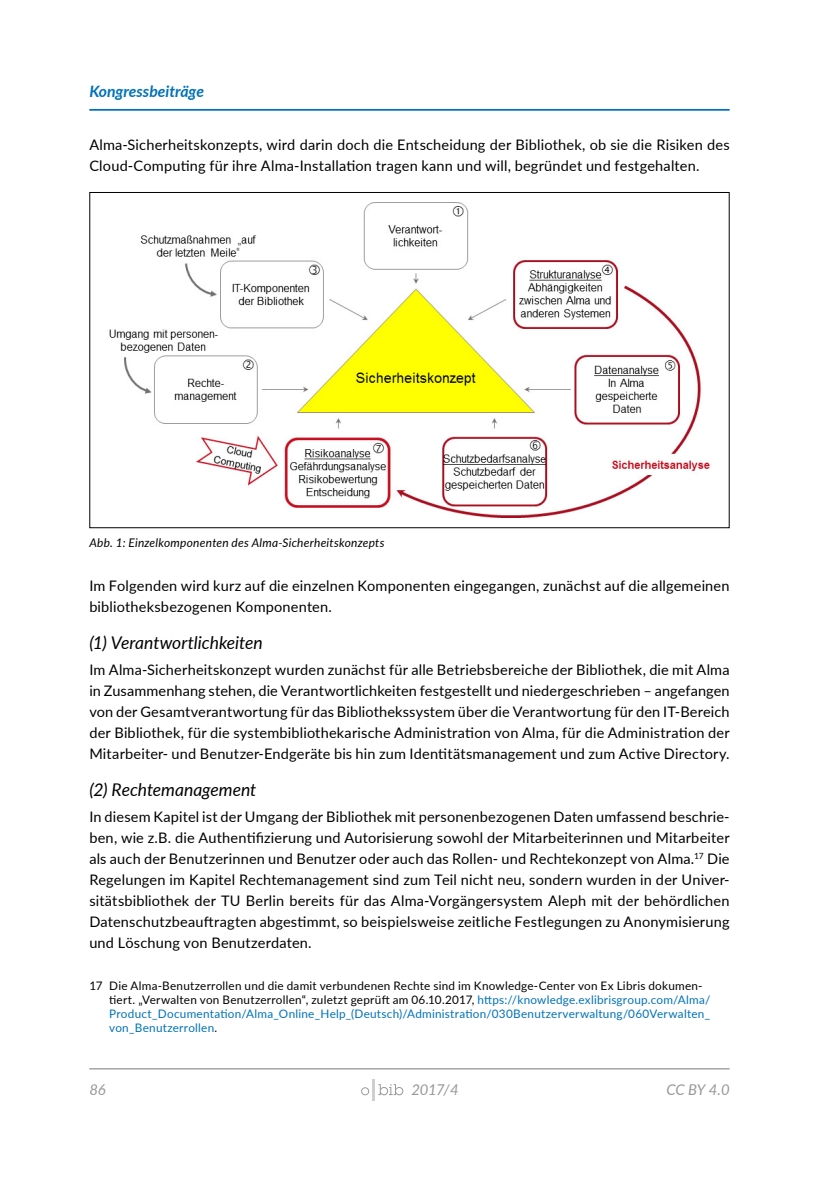
<style>
.page{position:relative;width:819px;height:1191px;background:#fff}
.page>*{position:absolute;margin:0;border:0;box-sizing:border-box;transform-origin:0 0}
.t1{font:17.5px "Lato Italic 2";color:#000}
.t2{font:italic 700 15.75px "Lato";color:#0071b9}
.t3{font:italic 14.88px "Lato";letter-spacing:-.015em;color:#989898}
.paragraph{font:14.53px/21px "Lato";letter-spacing:.015em;color:#000}
.t4{font:11.9px "Lato Italic 2";letter-spacing:.02em;color:#000}
.footnote_text{font:11.72px/14px "Lato";letter-spacing:.02em;color:#0071b9}
.s1{color:#000}
</style>
<div class="page">
<hr style="left:89px;top:1068px;width:640px;height:1px;background:#989898">
<hr style="left:372px;top:1079px;width:3px;height:21px;background:#cecfcf">
<svg style="left:361px;top:1087px;width:8px;height:8px"></svg>
<svg style="left:378px;top:1084px;width:25px;height:11px"></svg>
<img style="left:109px;top:202px;width:600px;height:316px">
<hr style="left:89px;top:109px;width:640px;height:2px;background:#0071b9">
<p class="t2" style="left:89px;top:80px;width:116px">Kongressbeiträge</p>
<p class="paragraph" style="left:89px;top:134px;width:641px">Alma-Sicherheitskonzepts, wird darin doch die Entscheidung der Bibliothek, ob sie die Risiken des<br>Cloud-Computing für ihre Alma-Installation tragen kann und will, begründet und festgehalten.</p>
<p class="t4" style="left:89px;top:534px;width:296px">Abb. 1: Einzelkomponenten des Alma-Sicherheitskonzepts</p>
<p class="paragraph" style="left:89px;top:575px;width:641px">Im Folgenden wird kurz auf die einzelnen Komponenten eingegangen, zunächst auf die allgemeinen bibliotheksbezogenen Komponenten.</p>
<h3 class="t1" style="left:89px;top:630px;width:175px">(1) Verantwortlichkeiten</h3>
<p class="paragraph" style="left:89px;top:659px;width:641px;text-align:justify">Im Alma-Sicherheitskonzept wurden zunächst für alle Betriebsbereiche der Bibliothek, die mit Alma in Zusammenhang stehen, die Verantwortlichkeiten festgestellt und niedergeschrieben – angefangen von der Gesamtverantwortung für das Bibliothekssystem über die Verantwortung für den IT-Bereich der Bibliothek, für die systembibliothekarische Administration von Alma, für die Administration der Mitarbeiter- und Benutzer-Endgeräte bis hin zum Identitätsmanagement und zum Active Directory.</p>
<h3 class="t1" style="left:89px;top:777px;width:169px">(2) Rechtemanagement</h3>
<p class="paragraph" style="left:89px;top:806px;width:641px;text-align:justify">In diesem Kapitel ist der Umgang der Bibliothek mit personenbezogenen Daten umfassend beschrie&shy;ben, wie z.B. die Authentifizierung und Autorisierung sowohl der Mitarbeiterinnen und Mitarbeiter als auch der Benutzerinnen und Benutzer oder auch das Rollen- und Rechtekonzept von Alma.<sup>17</sup> Die Regelungen im Kapitel Rechtemanagement sind zum Teil nicht neu, sondern wurden in der Univer&shy;sitätsbibliothek der TU Berlin bereits für das Alma-Vorgängersystem Aleph mit der behördlichen Datenschutzbeauftragten abgestimmt, so beispielsweise zeitliche Festlegungen zu Anonymisierung und Löschung von Benutzerdaten.</p>
<p class="footnote_text" style="left:109px;top:978px;width:602px;text-indent:-20px"><span class="s1">17 Die Alma-Benutzerrollen und die damit verbundenen Rechte sind im Knowledge-Center von Ex Libris dokumen&shy;tiert. „Verwalten von Benutzerrollen“, zuletzt geprüft am 06.10.2017,</span> https://knowledge.exlibrisgroup.com/Alma/ Product_Documentation/Alma_Online_Help_(Deutsch)/Administration/030Benutzerverwaltung/060Verwalten_ von_Benutzerrollen<span class="s1">.</span></p>
<p class="t3" style="left:89px;top:1079px;width:18px">86</p>
<p class="t3" style="left:411px;top:1079px;width:49px">2017/4</p>
<p class="t3" style="left:666px;top:1079px;width:65px">CC BY 4.0</p>
</div>
